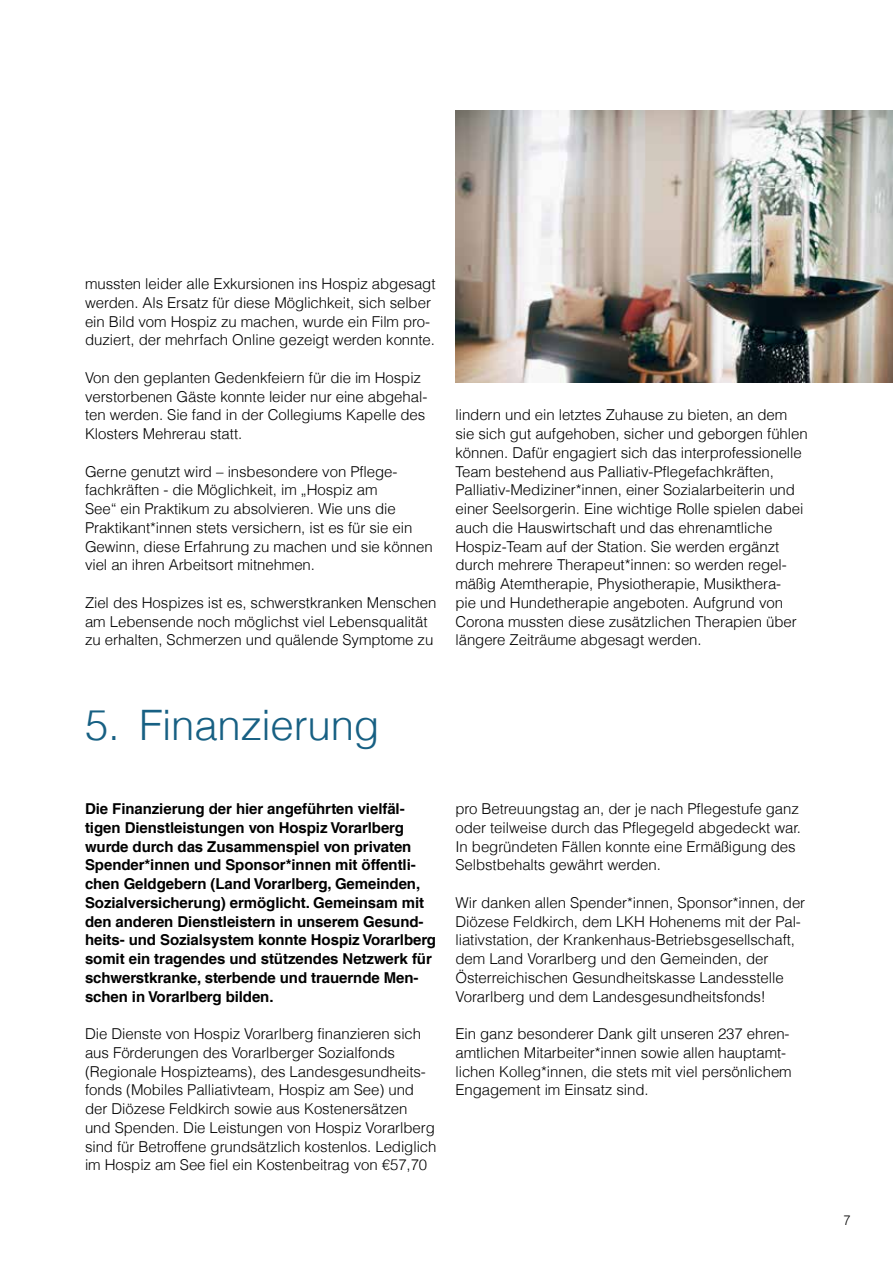
<style>
.page{position:relative;width:893px;height:1263px;background:#fff}
.page>*{position:absolute;margin:0;border:0;box-sizing:border-box;transform-origin:0 0}
.t1{font:300 42px "Helveticafor Caritas";letter-spacing:-.005em;color:#176083}
.t2{font:300 15px/18.8px "Helveticafor Caritas";letter-spacing:-.005em;color:#000}
.t3{font:700 15px/18.8px "Helveticafor Caritas";letter-spacing:-.005em;color:#000}
.t4{font:300 13.5px "Helveticafor Caritas";color:#000;scale:.95 1}
</style>
<div class="page">
<img style="left:455px;top:111px;width:438px;height:272px">
<p class="t2" style="left:85px;top:274px;width:352px">mussten leider alle Exkursionen ins Hospiz abgesagt werden. Als Ersatz für diese Möglichkeit, sich selber ein Bild vom Hospiz zu machen, wurde ein Film pro&shy;duziert, der mehrfach Online gezeigt werden konnte.</p>
<p class="t2" style="left:85px;top:368px;width:344px">Von den geplanten Gedenkfeiern für die im Hospiz verstorbenen Gäste konnte leider nur eine abgehal&shy;ten werden. Sie fand in der Collegiums Kapelle des Klosters Mehrerau statt.</p>
<p class="t2" style="left:85px;top:462px;width:349px">Gerne genutzt wird – insbesondere von Pflege&shy;fachkräften - die Möglichkeit, im „Hospiz am<br>See“ ein Praktikum zu absolvieren. Wie uns die Praktikant*innen stets versichern, ist es für sie ein Gewinn, diese Erfahrung zu machen und sie können viel an ihren Arbeitsort mitnehmen.</p>
<p class="t2" style="left:85px;top:593px;width:353px">Ziel des Hospizes ist es, schwerstkranken Menschen am Lebensende noch möglichst viel Lebensqualität zu erhalten, Schmerzen und quälende Symptome zu</p>
<p class="t2" style="left:455px;top:405px;width:354px">lindern und ein letztes Zuhause zu bieten, an dem sie sich gut aufgehoben, sicher und geborgen fühlen können. Dafür engagiert sich das interprofessionelle Team bestehend aus Palliativ-Pflegefachkräften, Palliativ-Mediziner*innen, einer Sozialarbeiterin und einer Seelsorgerin. Eine wichtige Rolle spielen dabei auch die Hauswirtschaft und das ehrenamtliche Hospiz-Team auf der Station. Sie werden ergänzt durch mehrere Therapeut*innen: so werden regel&shy;mäßig Atemtherapie, Physiotherapie, Musikthera-<br>pie und Hundetherapie angeboten. Aufgrund von Corona mussten diese zusätzlichen Therapien über längere Zeiträume abgesagt werden.</p>
<h1 class="t1" style="left:85px;top:699px;width:296px">5. Finanzierung</h1>
<p class="t3" style="left:85px;top:799px;width:353px">Die Finanzierung der hier angeführten vielfäl&shy;tigen Dienstleistungen von Hospiz Vorarlberg wurde durch das Zusammenspiel von privaten Spender*innen und Sponsor*innen mit öffentli&shy;chen Geldgebern (Land Vorarlberg, Gemeinden, Sozialversicherung) ermöglicht. Gemeinsam mit den anderen Dienstleistern in unserem Gesund&shy;heits- und Sozialsystem konnte Hospiz Vorarlberg somit ein tragendes und stützendes Netzwerk für schwerstkranke, sterbende und trauernde Men&shy;schen in Vorarlberg bilden.</p>
<p class="t2" style="left:85px;top:1024px;width:353px">Die Dienste von Hospiz Vorarlberg finanzieren sich aus Förderungen des Vorarlberger Sozialfonds (Regionale Hospizteams), des Landesgesundheits&shy;fonds (Mobiles Palliativteam, Hospiz am See) und der Diözese Feldkirch sowie aus Kostenersätzen und Spenden. Die Leistungen von Hospiz Vorarlberg sind für Betroffene grundsätzlich kostenlos. Lediglich im Hospiz am See fiel ein Kostenbeitrag von €57,70</p>
<p class="t2" style="left:455px;top:799px;width:347px">pro Betreuungstag an, der je nach Pflegestufe ganz oder teilweise durch das Pflegegeld abgedeckt war.<br>In begründeten Fällen konnte eine Ermäßigung des Selbstbehalts gewährt werden.</p>
<p class="t2" style="left:455px;top:893px;width:351px">Wir danken allen Spender*innen, Sponsor*innen, der Diözese Feldkirch, dem LKH Hohenems mit der Pal&shy;liativstation, der Krankenhaus-Betriebsgesellschaft, dem Land Vorarlberg und den Gemeinden, der Österreichischen Gesundheitskasse Landesstelle Vorarlberg und dem Landesgesundheitsfonds!</p>
<p class="t2" style="left:455px;top:1024px;width:338px">Ein ganz besonderer Dank gilt unseren 237 ehren&shy;amtlichen Mitarbeiter*innen sowie allen hauptamt&shy;lichen Kolleg*innen, die stets mit viel persönlichem Engagement im Einsatz sind.</p>
<p class="t4" style="left:843px;top:1211px;width:9px">7</p>
</div>
